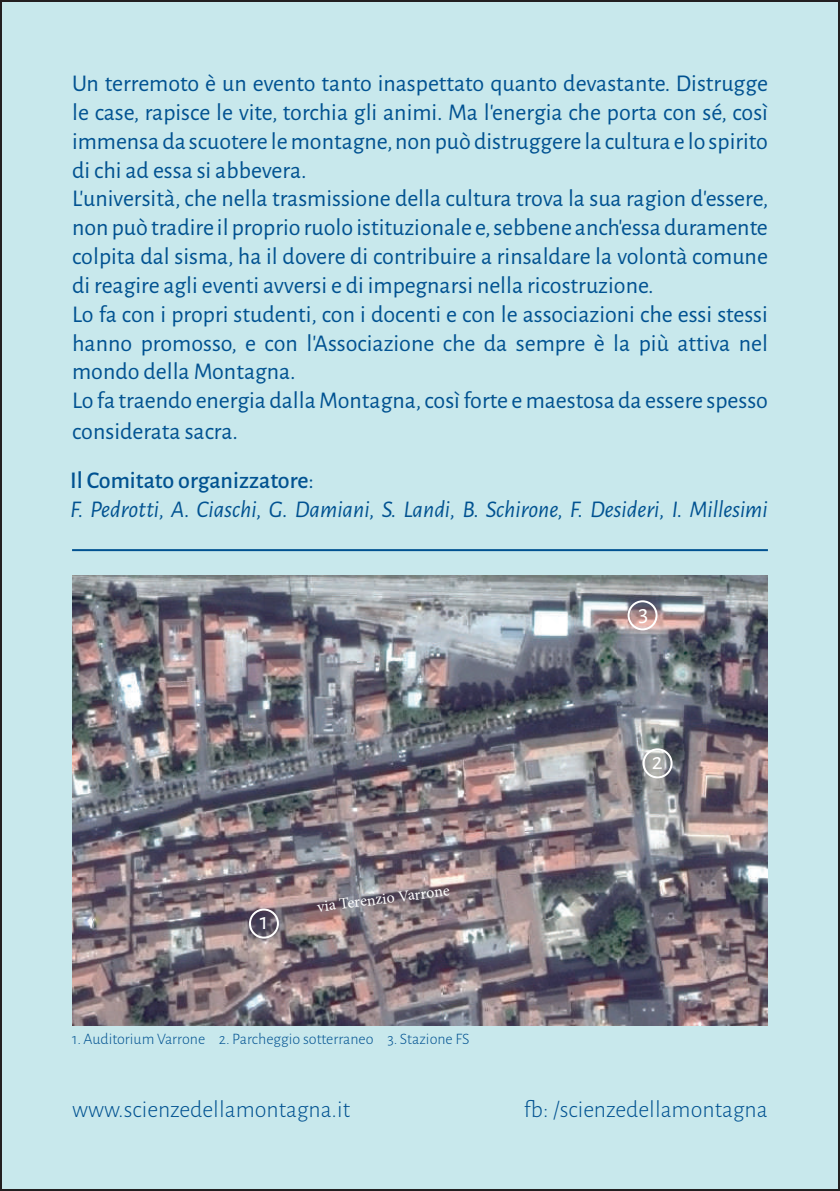
<style>
.page{position:relative;width:840px;height:1191px;background:#fff}
.page>*{position:absolute;margin:0;border:0;box-sizing:border-box;transform-origin:0 0}
.t1{font:24px/28.8px "Alegreya Sans";color:#015291}
.t2{font:italic 24px/28.8px "Alegreya Sans";color:#015291}
.t3{font:300 24px "Alegreya Sans";color:#015291}
.t4{font:24px "Alegreya Sans";color:#fff}
.t5{font:300 16px "Alegreya Sans";color:#015291}
.t6{font:16px "Minion Pro";color:#fff}
.s1{font-weight:500;font-style:normal}
.s2{font-style:normal}
</style>
<div class="page">
<div style="left:1px;top:1px;width:837px;height:1189px;background:#c8e8ec"></div>
<img style="left:72px;top:575px;width:695px;height:451px">
<div style="left:249px;top:908px;width:30px;height:30px;border:2px solid #fff;border-radius:50%"></div>
<div style="left:642px;top:748px;width:30px;height:30px;border:2px solid #fff;border-radius:50%"></div>
<div style="left:627px;top:600px;width:30px;height:30px;border:2px solid #fff;border-radius:50%"></div>
<hr style="left:72px;top:549px;width:695px;height:2px;background:#015291">
<p class="t1" style="left:72px;top:68px;width:697px">Un terremoto è un evento tanto inaspettato quanto devastante. Distrugge le case, rapisce le vite, torchia gli animi. Ma l’energia che porta con sé, così immensa da scuotere le montagne, non può distruggere la cultura e lo spirito di chi ad essa si abbevera.<br>L’università, che nella trasmissione della cultura trova la sua ragion d’essere, non può tradire il proprio ruolo istituzionale e, sebbene anch’essa duramente colpita dal sisma, ha il dovere di contribuire a rinsaldare la volontà comune di reagire agli eventi avversi e di impegnarsi nella ricostruzione.<br>Lo fa con i propri studenti, con i docenti e con le associazioni che essi stessi hanno promosso, e con l’Associazione che da sempre è la più attiva nel mondo della Montagna.<br>Lo fa traendo energia dalla Montagna, così forte e maestosa da essere spesso</p>
<p class="t1" style="left:72px;top:416px;width:167px">considerata sacra.</p>
<p class="t2" style="left:70px;top:465px;width:698px"><span class="s1">Il Comitato organizzatore</span><span class="s2">:<br></span>F. Pedrotti, A. Ciaschi, G. Damiani, S. Landi, B. Schirone, F. Desideri, I. Millesimi</p>
<p class="t4" style="left:638px;top:597px;width:11px">3</p>
<p class="t4" style="left:260px;top:905px;width:10px">1</p>
<p class="t6" style="left:315px;top:896px;width:135px;rotate:-7deg">via Terenzio Varrone</p>
<p class="t5" style="left:72px;top:1029px;width:398px">1. Auditorium Varrone 2. Parcheggio sotterraneo 3. Stazione FS</p>
<p class="t4" style="left:651px;top:745px;width:12px">2</p>
<p class="t3" style="left:72px;top:1094px;width:279px">www.scienzedellamontagna.it</p>
<p class="t3" style="left:523px;top:1094px;width:245px">fb: /scienzedellamontagna</p>
</div>
